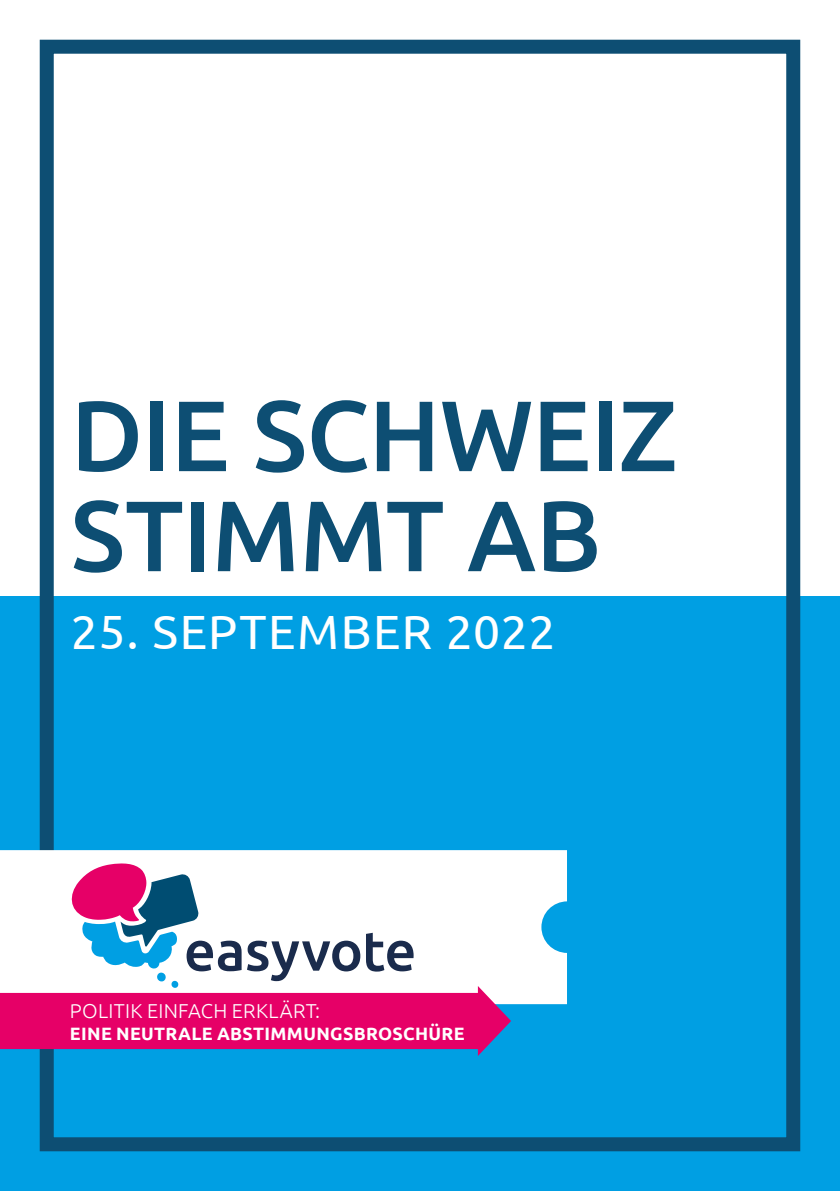
<style>
.page{position:relative;width:840px;height:1191px;background:#fff}
.page>*{position:absolute;margin:0;border:0;box-sizing:border-box;transform-origin:0 0}
.t1{font:500 100px/100px "Ubuntu";letter-spacing:-.005em;color:#0d4e73}
.t2{font:48px "Ubuntu";letter-spacing:.025em;color:#fff}
.t3{font:300 20.2px "Ubuntu";letter-spacing:.015em;color:#fff}
.t4{font:700 17.8px "Ubuntu";letter-spacing:.02em;color:#fff}
</style>
<div class="page">
<div style="left:0;top:596px;width:839px;height:595px;background:#009fe3"></div>
<div style="left:40px;top:40px;width:759px;height:1111px;border:14px solid #0d4e73"></div>
<svg style="left:0;top:850px;width:566px;height:154px;background:#edf8fd"></svg>
<svg style="left:0;top:863px;width:511px;height:193px;background:#d79ac2"></svg>
<h1 class="t1" style="left:71px;top:382px;width:608px">DIE SCHWEIZ<br>STIMMT AB</h1>
<h2 class="t2" style="left:71px;top:603px;width:486px">25. SEPTEMBER 2022</h2>
<p class="t3" style="left:70px;top:999px;width:252px">POLITIK EINFACH ERKLÄRT:</p>
<p class="t4" style="left:70px;top:1022px;width:396px">EINE NEUTRALE ABSTIMMUNGSBROSCHÜRE</p>
</div>
